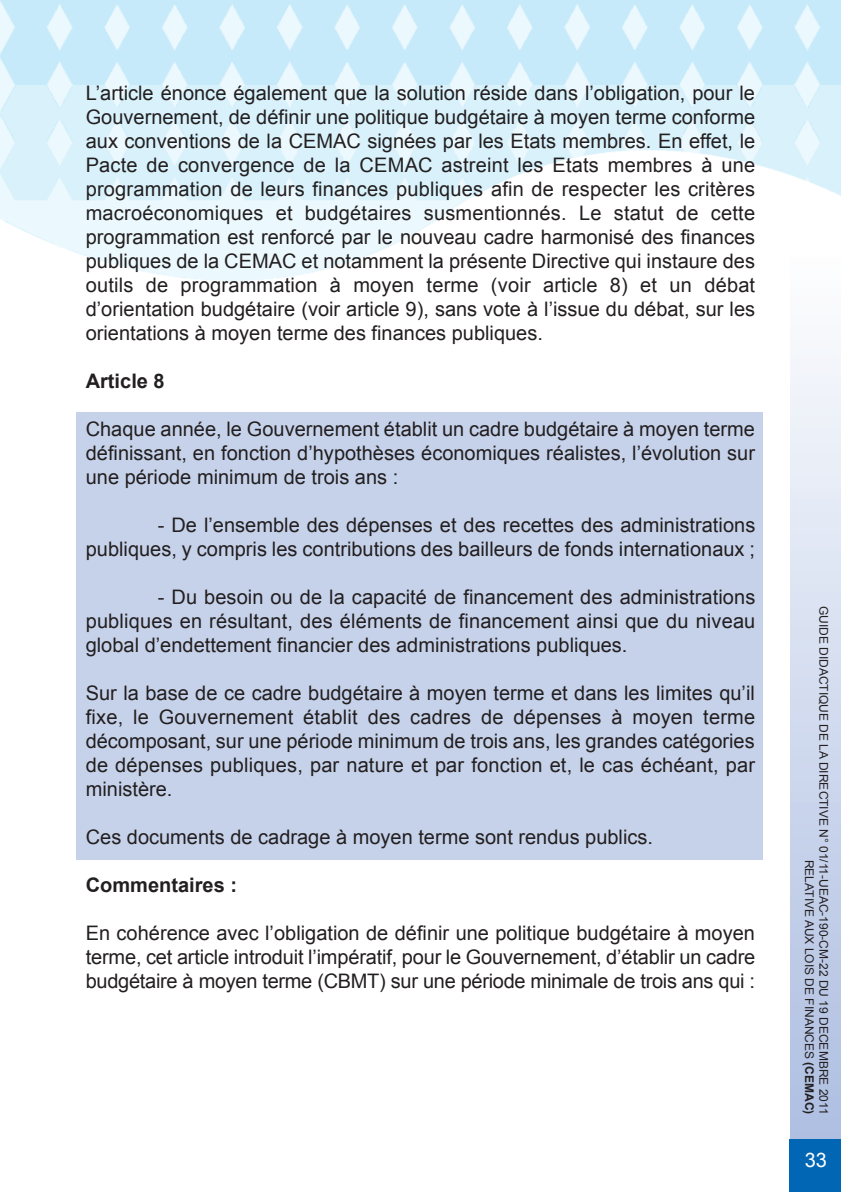
<style>
.page{position:relative;width:841px;height:1192px;background:#fff}
.page>*{position:absolute;margin:0;border:0;box-sizing:border-box;transform-origin:0 0}
.t1{font:20px/24px "Arial";color:#231f20;text-align:justify}
.t2{font:700 20px "Arial";color:#231f20}
.t3{font:20px "Arial";color:#fff}
.t4{font:12px/14.4px "Arial";color:#231f20;text-align:right}
.s1{font-weight:700}
</style>
<div class="page">
<img style="left:0;top:0;width:840px;height:281px">
<div style="left:790px;top:256px;width:50px;height:887px;background:linear-gradient(to bottom,#fcfdfe,#acbde1)"></div>
<div style="left:789px;top:1139px;width:51px;height:53px;background:#0166b3"></div>
<div style="left:77px;top:412px;width:686px;height:447px;background:#c6d2ea"></div>
<p class="t1" style="left:86px;top:81px;width:671px">L’article énonce également que la solution réside dans l’obligation, pour le Gouvernement, de définir une politique budgétaire à moyen terme conforme aux conventions de la CEMAC signées par les Etats membres. En effet, le Pacte de convergence de la CEMAC astreint les Etats membres à une programmation de leurs finances publiques afin de respecter les critères macroéconomiques et budgétaires susmentionnés. Le statut de cette programmation est renforcé par le nouveau cadre harmonisé des finances publiques de la CEMAC et notamment la présente Directive qui instaure des outils de programmation à moyen terme (voir article 8) et un débat d’orientation budgétaire (voir article 9), sans vote à l’issue du débat, sur les orientations à moyen terme des finances publiques.</p>
<p class="t2" style="left:86px;top:370px;width:80px">Article 8</p>
<p class="t1" style="left:86px;top:417px;width:670px">Chaque année, le Gouvernement établit un cadre budgétaire à moyen terme définissant, en fonction d’hypothèses économiques réalistes, l’évolution sur une période minimum de trois ans :</p>
<p class="t1" style="left:86px;top:513px;width:671px;text-align:right">- De l’ensemble des dépenses et des recettes des administrations publiques, y compris les contributions des bailleurs de fonds internationaux ;</p>
<p class="t1" style="left:86px;top:585px;width:671px;text-indent:72px">- Du besoin ou de la capacité de financement des administrations publiques en résultant, des éléments de financement ainsi que du niveau global d’endettement financier des administrations publiques.</p>
<p class="t1" style="left:86px;top:681px;width:670px">Sur la base de ce cadre budgétaire à moyen terme et dans les limites qu’il fixe, le Gouvernement établit des cadres de dépenses à moyen terme décomposant, sur une période minimum de trois ans, les grandes catégories de dépenses publiques, par nature et par fonction et, le cas échéant, par ministère.</p>
<p class="t1" style="left:86px;top:825px;width:568px">Ces documents de cadrage à moyen terme sont rendus publics.</p>
<p class="t2" style="left:86px;top:874px;width:153px">Commentaires :</p>
<p class="t1" style="left:86px;top:921px;width:671px">En cohérence avec l’obligation de définir une politique budgétaire à moyen terme, cet article introduit l’impératif, pour le Gouvernement, d’établir un cadre budgétaire à moyen terme (CBMT) sur une période minimale de trois ans qui :</p>
<p class="t4" style="left:830px;top:606px;width:510px;rotate:90deg">GUIDE DIDACTIQUE DE LA DIRECTIVE N° 01/11-UEAC-190-CM-22 DU 19 DECEMBRE 2011<br>RELATIVE AUX LOIS DE FINANCES <span class="s1">(CEMAC)</span></p>
<p class="t3" style="left:804px;top:1149px;width:24px">33</p>
</div>
